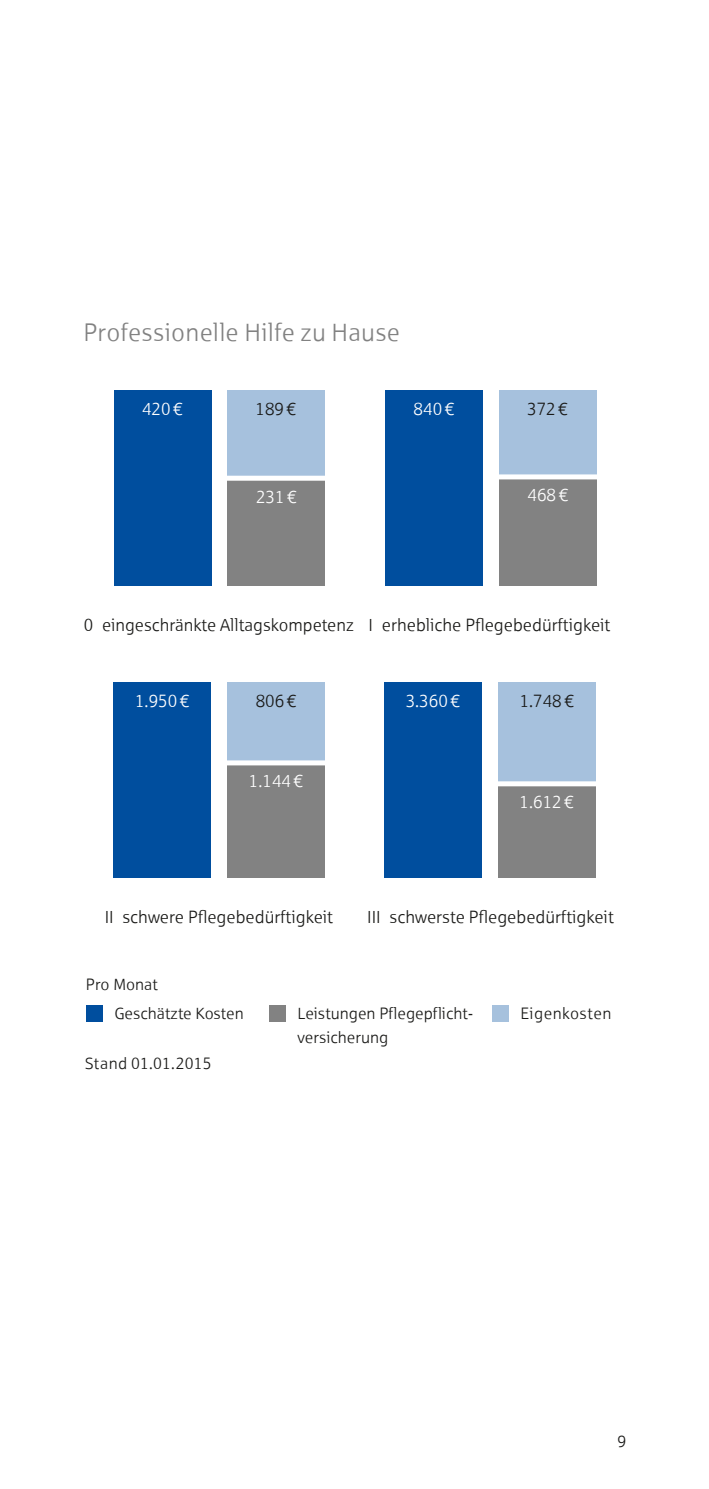
<style>
.page{position:relative;width:709px;height:1489px;background:#fff}
.page>*{position:absolute;margin:0;border:0;box-sizing:border-box;transform-origin:0 0}
.t1{font:25px "Sparkasse Lt";letter-spacing:.01em;color:#828282}
.t2{font:17.5px "Sparkasse Lt";color:#1a1a18}
.t3{font:17.5px "Sparkasse Lt";color:#fff}
.t4{font:16.25px/28.2px "Sparkasse Lt";color:#1a1a18}
.t5{font:16.25px "Sparkasse Lt";letter-spacing:.025em;color:#1a1a18}
</style>
<div class="page">
<div style="left:86px;top:1005px;width:16px;height:16px;background:#004e9e"></div>
<div style="left:269px;top:1005px;width:16px;height:16px;background:#828282"></div>
<div style="left:492px;top:1005px;width:16px;height:16px;background:#a6c1dd"></div>
<div style="left:227px;top:390px;width:98px;height:88px;background:#a6c1dd"></div>
<div style="left:227px;top:478px;width:98px;height:107px;background:#828282"></div>
<div style="left:114px;top:390px;width:97px;height:195px;background:#004e9e"></div>
<div style="left:226px;top:475px;width:100px;height:5px;background:#fff"></div>
<div style="left:499px;top:390px;width:97px;height:87px;background:#a6c1dd"></div>
<div style="left:499px;top:477px;width:97px;height:108px;background:#828282"></div>
<div style="left:385px;top:390px;width:98px;height:195px;background:#004e9e"></div>
<div style="left:497px;top:474px;width:100px;height:5px;background:#fff"></div>
<div style="left:227px;top:682px;width:98px;height:80px;background:#a6c1dd"></div>
<div style="left:227px;top:762px;width:98px;height:115px;background:#828282"></div>
<div style="left:113px;top:682px;width:98px;height:195px;background:#004e9e"></div>
<div style="left:225px;top:760px;width:100px;height:5px;background:#fff"></div>
<div style="left:498px;top:682px;width:97px;height:101px;background:#a6c1dd"></div>
<div style="left:498px;top:783px;width:97px;height:94px;background:#828282"></div>
<div style="left:384px;top:682px;width:97px;height:195px;background:#004e9e"></div>
<div style="left:496px;top:781px;width:100px;height:5px;background:#fff"></div>
<h1 class="t1" style="left:83px;top:318px;width:318px">Professionelle Hilfe zu Hause</h1>
<p class="t3" style="left:142px;top:398px;width:42px">420€</p>
<p class="t2" style="left:255px;top:398px;width:42px">189€</p>
<p class="t3" style="left:413px;top:398px;width:42px">840€</p>
<p class="t2" style="left:527px;top:398px;width:42px">372€</p>
<p class="t3" style="left:256px;top:486px;width:42px">231€</p>
<p class="t3" style="left:527px;top:485px;width:42px">468€</p>
<p class="t2" style="left:84px;top:614px;width:271px">0 eingeschränkte Alltagskompetenz</p>
<p class="t2" style="left:368px;top:614px;width:243px">I erhebliche Pflegebedürftigkeit</p>
<p class="t3" style="left:135px;top:690px;width:56px">1.950€</p>
<p class="t2" style="left:256px;top:690px;width:42px">806€</p>
<p class="t3" style="left:406px;top:690px;width:56px">3.360€</p>
<p class="t2" style="left:519px;top:690px;width:56px">1.748€</p>
<p class="t3" style="left:249px;top:770px;width:56px">1.144€</p>
<p class="t3" style="left:519px;top:791px;width:56px">1.612€</p>
<p class="t2" style="left:105px;top:906px;width:230px">II schwere Pflegebedürftigkeit</p>
<p class="t2" style="left:367px;top:906px;width:248px">III schwerste Pflegebedürftigkeit</p>
<p class="t4" style="left:114px;top:970px;width:131px;text-indent:-28px">Pro Monat<br>Geschätzte Kosten</p>
<p class="t4" style="left:85px;top:1048px;width:128px">Stand 01.01.2015</p>
<p class="t4" style="left:297px;top:1000px;width:177px;line-height:23.8px">Leistungen Pflegepflicht&shy;versicherung</p>
<p class="t5" style="left:520px;top:1003px;width:92px">Eigenkosten</p>
<p class="t4" style="left:617px;top:1426px;width:10px">9</p>
</div>
